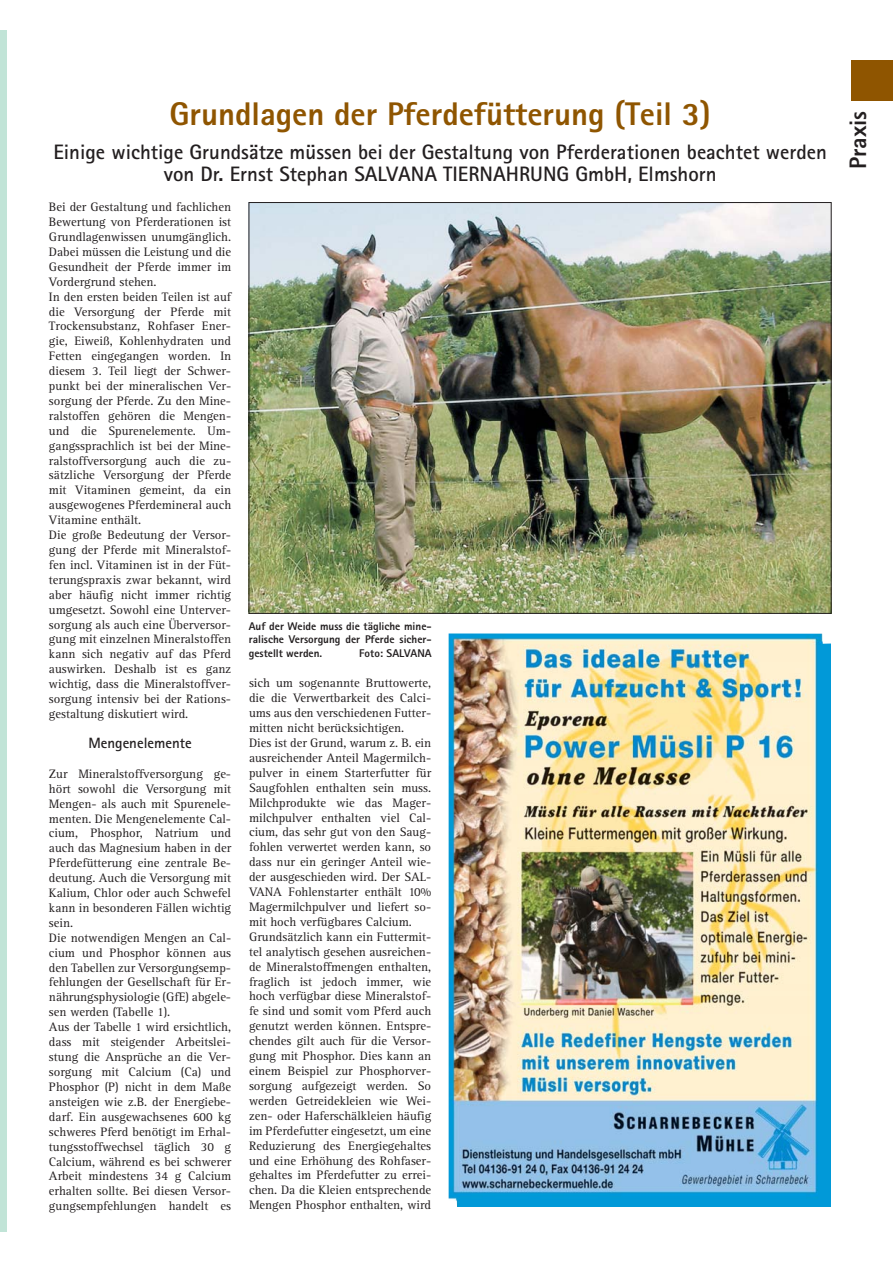
<style>
.page{position:relative;width:893px;height:1263px;background:#fff}
.page>*{position:absolute;margin:0;border:0;box-sizing:border-box;transform-origin:0 0}
.t1{font:800 32.85px "Rotis Sans Serif";color:#8f5500}
.t2{font:800 23.85px "Rotis Sans Serif";color:#231f20}
.t3{font:700 20.85px/22.4px "Rotis Sans Serif";color:#231f20;text-align:center}
.t4{font:700 14.85px "Rotis Sans Serif";color:#231f20}
.t5{font:12.6px/14.9px "Rotis Serif";color:#231f20}
.t6{font:800 11.25px/13.4px "Rotis Sans Serif";color:#231f20;text-align:justify}
</style>
<div class="page">
<div style="left:0;top:31px;width:7px;height:1201px;background:#c1e4d7"></div>
<div style="left:851px;top:61px;width:41px;height:40px;background:#8f5500"></div>
<img style="left:251px;top:204px;width:578px;height:408px">
<img style="left:448px;top:634px;width:382px;height:573px">
<h1 class="t1" style="left:169px;top:102px;width:543px">Grundlagen der Pferdefütterung (Teil 3)</h1>
<h3 class="t3" style="left:53px;top:143px;width:775px">Einige wichtige Grundsätze müssen bei der Gestaltung von Pferderationen beachtet werden von Dr. Ernst Stephan SALVANA TIERNAHRUNG GmbH, Elmshorn</h3>
<p class="t5" style="left:49px;top:201px;width:184px">Bei der Gestaltung und fachlichen<br>Bewertung von Pferderationen ist<br>Grundlagenwissen unumgänglich.<br>Dabei müssen die Leistung und die<br>Gesundheit der Pferde immer im<br>Vordergrund stehen.<br>In den ersten beiden Teilen ist auf die Versorgung der Pferde mit<br>Trockensubstanz, Rohfaser Ener&shy;gie, Eiweiß, Kohlenhydraten und<br>Fetten eingegangen worden. In diesem 3. Teil liegt der Schwer&shy;punkt bei der mineralischen Ver&shy;sorgung der Pferde. Zu den Mine&shy;ralstoffen gehören die Mengen&shy;und die Spurenelemente. Um&shy;gangssprachlich ist bei der Mine&shy;ralstoffversorgung auch die zu&shy;sätzliche Versorgung der Pferde mit Vitaminen gemeint, da ein ausgewogenes Pferdemineral auch<br>Vitamine enthält.<br>Die große Bedeutung der Versor&shy;gung der Pferde mit Mineralstof&shy;fen incl. Vitaminen ist in der Füt&shy;terungspraxis zwar bekannt, wird aber häufig nicht immer richtig umgesetzt. Sowohl eine Unterver&shy;sorgung als auch eine Überversor&shy;gung mit einzelnen Mineralstoffen kann sich negativ auf das Pferd auswirken. Deshalb ist es ganz wichtig, dass die Mineralstoffver&shy;sorgung intensiv bei der Rations&shy;gestaltung diskutiert wird.</p>
<p class="t4" style="left:88px;top:738px;width:105px">Mengenelemente</p>
<p class="t5" style="left:49px;top:767px;width:184px">Zur Mineralstoffversorgung ge&shy;hört sowohl die Versorgung mit<br>Mengen- als auch mit Spurenele&shy;menten. Die Mengenelemente Cal&shy;cium, Phosphor, Natrium und auch das Magnesium haben in der<br>Pferdefütterung eine zentrale Be&shy;deutung. Auch die Versorgung mit<br>Kalium, Chlor oder auch Schwefel kann in besonderen Fällen wichtig sein.<br>Die notwendigen Mengen an Cal&shy;cium und Phosphor können aus den Tabellen zur Versorgungsemp&shy;fehlungen der Gesellschaft für Er&shy;nährungsphysiologie (GfE) abgele&shy;sen werden (Tabelle 1).<br>Aus der Tabelle 1 wird ersichtlich, dass mit steigender Arbeitslei&shy;stung die Ansprüche an die Ver&shy;sorgung mit Calcium (Ca) und<br>Phosphor (P) nicht in dem Maße ansteigen wie z.B. der Energiebe&shy;darf. Ein ausgewachsenes 600 kg schweres Pferd benötigt im Erhal&shy;tungsstoffwechsel täglich 30 g<br>Calcium, während es bei schwerer<br>Arbeit mindestens 34 g Calcium erhalten sollte. Bei diesen Versor&shy;gungsempfehlungen handelt es</p>
<p class="t6" style="left:249px;top:621px;width:184px">Auf der Weide muss die tägliche mine&shy;ralische Versorgung der Pferde sicher&shy;gestellt werden.</p>
<p class="t6" style="left:359px;top:647px;width:74px">Foto: SALVANA</p>
<p class="t5" style="left:249px;top:677px;width:184px">sich um sogenannte Bruttowerte, die die Verwertbarkeit des Calci&shy;ums aus den verschiedenen Futter&shy;mitten nicht berücksichtigen.<br>Dies ist der Grund, warum z. B. ein ausreichender Anteil Magermilch&shy;pulver in einem Starterfutter für Saugfohlen enthalten sein muss.<br>Milchprodukte wie das Mager&shy;milchpulver enthalten viel Cal&shy;cium, das sehr gut von den Saug&shy;fohlen verwertet werden kann, so dass nur ein geringer Anteil wie&shy;der ausgeschieden wird. Der SAL-VANA Fohlenstarter enthält 10% Magermilchpulver und liefert so&shy;mit hoch verfügbares Calcium.<br>Grundsätzlich kann ein Futtermit&shy;tel analytisch gesehen ausreichen&shy;de Mineralstoffmengen enthalten, fraglich ist jedoch immer, wie hoch verfügbar diese Mineralstof&shy;fe sind und somit vom Pferd auch genutzt werden können. Entspre&shy;chendes gilt auch für die Versor&shy;gung mit Phosphor. Dies kann an einem Beispiel zur Phosphorver&shy;sorgung aufgezeigt werden. So werden Getreidekleien wie Wei&shy;zen- oder Haferschälkleien häufig im Pferdefutter eingesetzt, um eine Reduzierung des Energiegehaltes und eine Erhöhung des Rohfaser&shy;gehaltes im Pferdefutter zu errei&shy;chen. Da die Kleien entsprechende Mengen Phosphor enthalten, wird</p>
<h2 class="t2" style="left:849px;top:169px;width:60px;rotate:-90deg">Praxis</h2>
</div>
